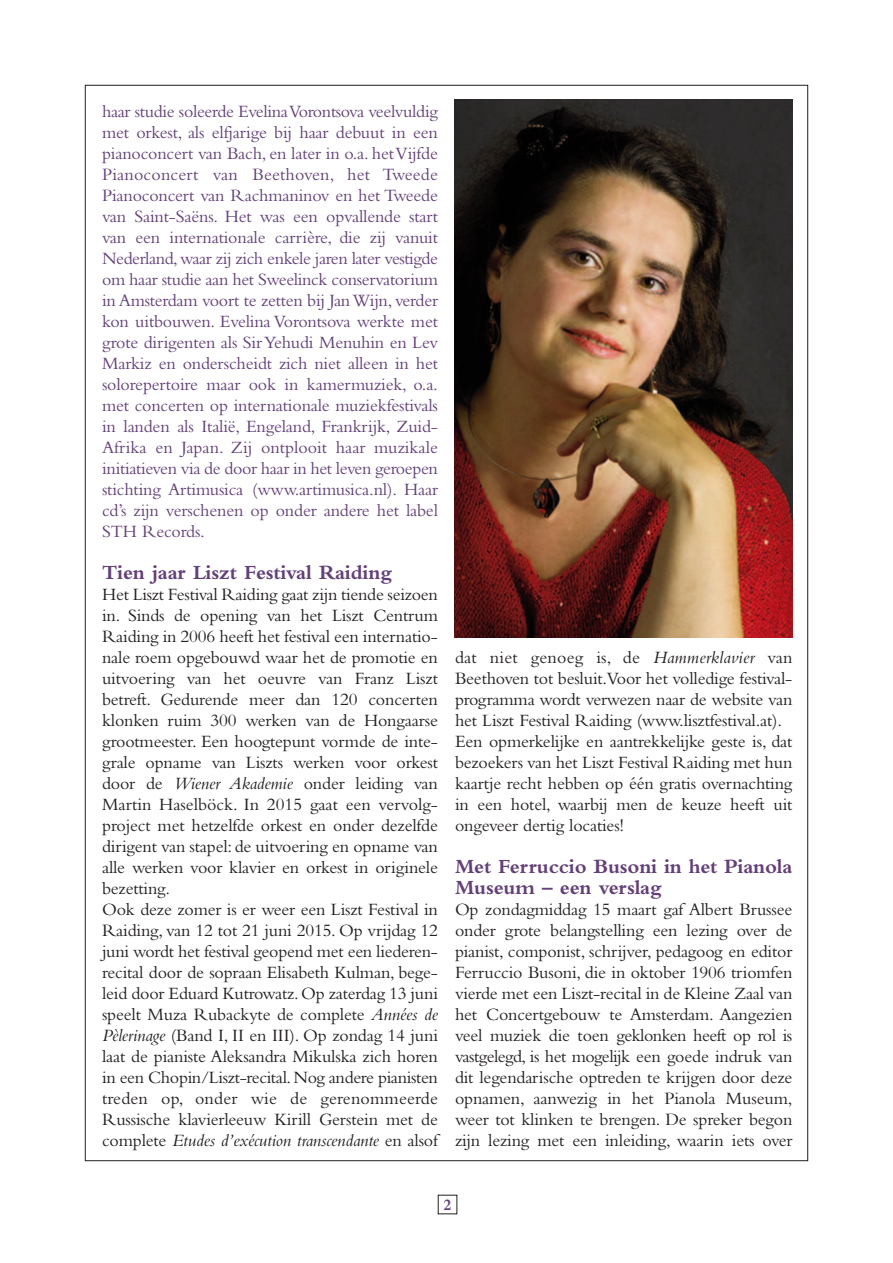
<style>
.page{position:relative;width:893px;height:1263px;background:#fff}
.page>*{position:absolute;margin:0;border:0;box-sizing:border-box;transform-origin:0 0}
.t1{font:700 21px/21px "Bembo";letter-spacing:-.01em;color:#634077}
.t2{font:18px/21px "Bembo";letter-spacing:-.01em;color:#231f20}
.t3{font:18px/21px "Bembo";letter-spacing:-.01em;color:#634077;text-align:justify}
.t4{font:700 16.5px "Bembo";color:#634077}
.s1{font-style:italic}
</style>
<div class="page">
<img style="left:455px;top:99px;width:338px;height:539px">
<p class="t3" style="left:102px;top:103px;width:337px">haar studie soleerde EvelinaVorontsova veelvuldig met orkest, als elfjarige bij haar debuut in een pianoconcert van Bach, en later in o.a. hetVijfde Pianoconcert van Beethoven, het Tweede Pianoconcert van Rachmaninov en het Tweede van Saint-Saëns. Het was een opvallende start van een internationale carrière, die zij vanuit Nederland,waar zij zich enkele jaren later vestigde om haar studie aan het Sweelinck conservatorium in Amsterdam voort te zetten bij JanWijn, verder kon uitbouwen. Evelina Vorontsova werkte met grote dirigenten als SirYehudi Menuhin en Lev Markiz en onderscheidt zich niet alleen in het solorepertoire maar ook in kamermuziek, o.a. met concerten op internationale muziekfestivals in landen als Italië, Engeland, Frankrijk, Zuid-Afrika en Japan. Zij ontplooit haar muzikale initiatieven via de door haar in het leven geroepen stichting Artimusica (www.artimusica.nl). Haar cd’s zijn verschenen op onder andere het label STH Records.</p>
<p class="t1" style="left:102px;top:564px;width:291px">Tien jaar Liszt Festival Raiding</p>
<p class="t2" style="left:102px;top:586px;width:337px">Het Liszt Festival Raiding gaat zijn tiende seizoen in. Sinds de opening van het Liszt Centrum Raiding in 2006 heeft het festival een internatio&shy;nale roem opgebouwd waar het de promotie en uitvoering van het oeuvre van Franz Liszt betreft. Gedurende meer dan 120 concerten klonken ruim 300 werken van de Hongaarse grootmeester. Een hoogtepunt vormde de inte&shy;grale opname van Liszts werken voor orkest door de <span class="s1">Wiener Akademie</span> onder leiding van Martin Haselböck. In 2015 gaat een vervolg&shy;project met hetzelfde orkest en onder dezelfde dirigent van stapel: de uitvoering en opname van alle werken voor klavier en orkest in originele bezetting.<br>Ook deze zomer is er weer een Liszt Festival in Raiding, van 12 tot 21 juni 2015. Op vrijdag 12 juni wordt het festival geopend met een liederen&shy;recital door de sopraan Elisabeth Kulman, bege&shy;leid door Eduard Kutrowatz.Op zaterdag 13 juni speelt Muza Rubackyte de complete <span class="s1">Années de Pèlerinage</span> (Band I, II en III). Op zondag 14 juni laat de pianiste Aleksandra Mikulska zich horen in een Chopin/Liszt-recital.Nog andere pianisten treden op, onder wie de gerenommeerde Russische klavierleeuw Kirill Gerstein met de complete <span class="s1">Etudes d’exécution transcendante</span> en alsof</p>
<p class="t2" style="left:455px;top:649px;width:339px">dat niet genoeg is, de <span class="s1">Hammerklavier</span> van Beethoven tot besluit.Voor het volledige festival&shy;programma wordt verwezen naar de website van het Liszt Festival Raiding (www.lisztfestival.at).<br>Een opmerkelijke en aantrekkelijke geste is, dat bezoekers van het Liszt Festival Raiding met hun kaartje recht hebben op één gratis overnachting in een hotel, waarbij men de keuze heeft uit ongeveer dertig locaties!</p>
<p class="t1" style="left:455px;top:858px;width:339px">Met Ferruccio Busoni in het Pianola<br>Museum – een verslag</p>
<p class="t2" style="left:455px;top:901px;width:339px;text-align:justify">Op zondagmiddag 15 maart gaf Albert Brussee onder grote belangstelling een lezing over de pianist, componist, schrijver, pedagoog en editor Ferruccio Busoni, die in oktober 1906 triomfen vierde met een Liszt-recital in de Kleine Zaal van het Concertgebouw te Amsterdam. Aangezien veel muziek die toen geklonken heeft op rol is vastgelegd, is het mogelijk een goede indruk van dit legendarische optreden te krijgen door deze opnamen, aanwezig in het Pianola Museum, weer tot klinken te brengen. De spreker begon zijn lezing met een inleiding, waarin iets over</p>
<p class="t4" style="left:443px;top:1199px;width:10px">2</p>
</div>
